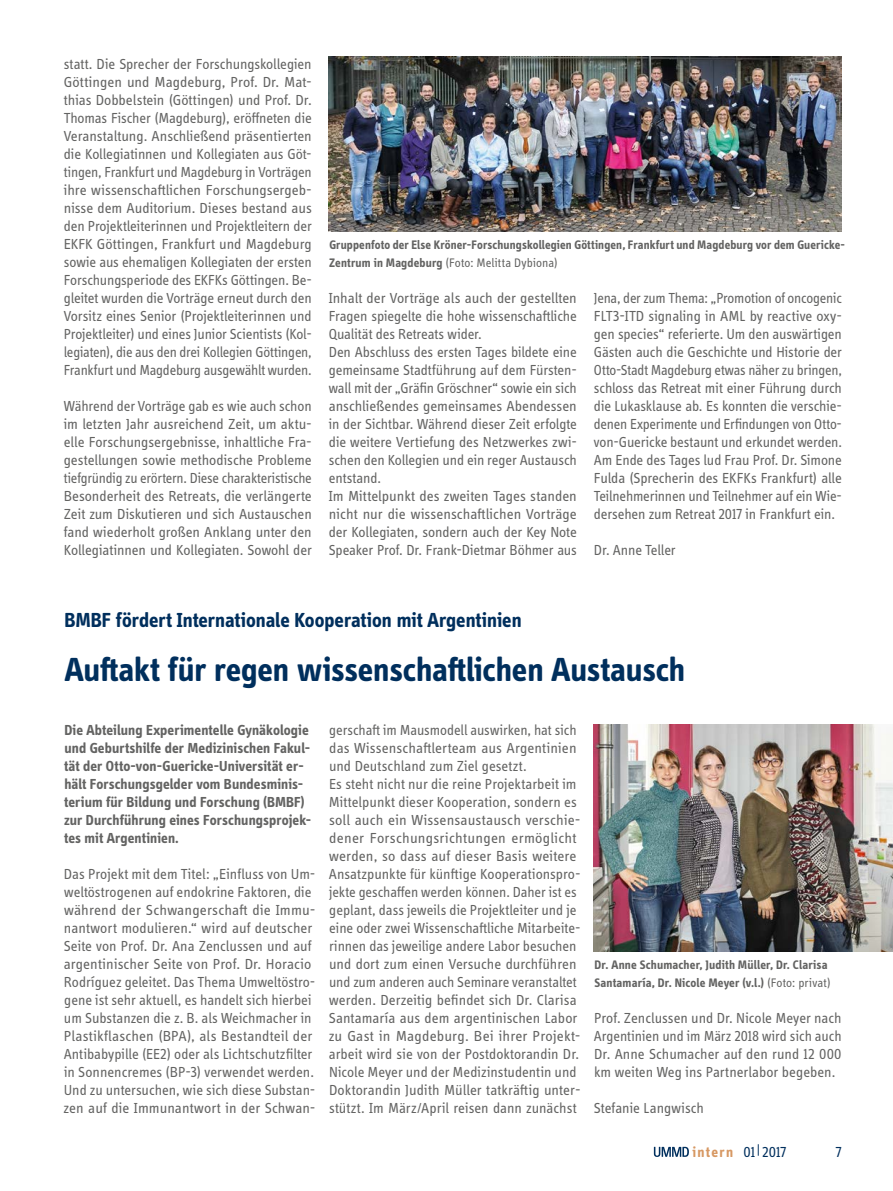
<style>
.page{position:relative;width:893px;height:1191px;background:#fff}
.page>*{position:absolute;margin:0;border:0;box-sizing:border-box;transform-origin:0 0}
.t1{font:700 34.5px "Info Display OT";letter-spacing:-.005em;color:#002f5d}
.t2{font:700 21px "Info Display OT";color:#002f5d}
.t3{font:15px/18px "Info Display OT";color:#636362}
.t4{font:15px/18px "Info Display OT";color:#636362;text-align:justify;scale:.96 1}
.t5{font:700 15px/18px "Info Display OT";letter-spacing:.005em;color:#636362}
.t6{font:15px "Info Display OT";color:#002f5d}
.t7{font:700 12.75px/18px "Info Display OT";letter-spacing:.01em;color:#636362}
.s1{font-weight:400}
.s2{font-weight:700;color:#d79863}
</style>
<div class="page">
<img style="left:329px;top:57px;width:513px;height:174px">
<img style="left:594px;top:724px;width:299px;height:227px">
<svg style="left:654px;top:1146px;width:35px;height:11px"></svg>
<p class="t3" style="left:64px;top:55px;width:250px;text-align:justify">statt. Die Sprecher der Forschungskollegien Göttingen und Magdeburg, Prof. Dr. Mat&shy;thias Dobbelstein (Göttingen) und Prof. Dr.<br>Thomas Fischer (Magdeburg), eröffneten die Veranstaltung. Anschließend präsentierten die Kollegiatinnen und Kollegiaten aus Göt&shy;tingen, Frankfurt und Magdeburg in Vorträgen ihre wissenschaftlichen Forschungsergeb&shy;nisse dem Auditorium. Dieses bestand aus den Projektleiterinnen und Projektleitern der EKFK Göttingen, Frankfurt und Magdeburg sowie aus ehemaligen Kollegiaten der ersten Forschungsperiode des EKFKs Göttingen. Be&shy;gleitet wurden die Vorträge erneut durch den Vorsitz eines Senior (Projektleiterinnen und Projektleiter) und eines Junior Scientists (Kol&shy;legiaten), die aus den drei Kollegien Göttingen, Frankfurt und Magdeburg ausgewählt wurden.</p>
<p class="t3" style="left:64px;top:397px;width:250px;text-align:justify">Während der Vorträge gab es wie auch schon im letzten Jahr ausreichend Zeit, um aktu&shy;elle Forschungsergebnisse, inhaltliche Fra&shy;gestellungen sowie methodische Probleme tiefgründig zu erörtern. Diese charakteristische Besonderheit des Retreats, die verlängerte Zeit zum Diskutieren und sich Austauschen fand wiederholt großen Anklang unter den Kollegiatinnen und Kollegiaten. Sowohl der</p>
<p class="t7" style="left:329px;top:236px;width:517px">Gruppenfoto der Else Kröner-Forschungskollegien Göttingen, Frankfurt und Magdeburg vor dem Guericke-<br>Zentrum in Magdeburg <span class="s1">(Foto: Melitta Dybiona)</span></p>
<p class="t3" style="left:329px;top:289px;width:250px">Inhalt der Vorträge als auch der gestellten Fragen spiegelte die hohe wissenschaftliche Qualität des Retreats wider.<br>Den Abschluss des ersten Tages bildete eine gemeinsame Stadtführung auf dem Fürsten&shy;wall mit der „Gräfin Gröschner“ sowie ein sich anschließendes gemeinsames Abendessen in der Sichtbar. Während dieser Zeit erfolgte die weitere Vertiefung des Netzwerkes zwi&shy;schen den Kollegien und ein reger Austausch entstand.<br>Im Mittelpunkt des zweiten Tages standen nicht nur die wissenschaftlichen Vorträge der Kollegiaten, sondern auch der Key Note Speaker Prof. Dr. Frank-Dietmar Böhmer aus</p>
<p class="t4" style="left:594px;top:289px;width:260px">Jena, der zum Thema: „Promotion of oncogenic FLT3-ITD signaling in AML by reactive oxy&shy;gen species“ referierte. Um den auswärtigen Gästen auch die Geschichte und Historie der Otto-Stadt Magdeburg etwas näher zu bringen, schloss das Retreat mit einer Führung durch die Lukasklause ab. Es konnten die verschie&shy;denen Experimente und Erfindungen von Otto&shy;von-Guericke bestaunt und erkundet werden.<br>Am Ende des Tages lud Frau Prof. Dr. Simone Fulda (Sprecherin des EKFKs Frankfurt) alle Teilnehmerinnen und Teilnehmer auf ein Wie&shy;dersehen zum Retreat 2017 in Frankfurt ein.</p>
<p class="t3" style="left:594px;top:541px;width:83px">Dr. Anne Teller</p>
<h2 class="t2" style="left:64px;top:607px;width:459px">BMBF fördert Internationale Kooperation mit Argentinien</h2>
<h1 class="t1" style="left:65px;top:649px;width:622px">Auftakt für regen wissenschaftlichen Austausch</h1>
<p class="t5" style="left:64px;top:721px;width:249px">Die Abteilung Experimentelle Gynäkologie und Geburtshilfe der Medizinischen Fakul&shy;tät der Otto-von-Guericke-Universität er&shy;hält Forschungsgelder vom Bundesminis&shy;terium für Bildung und Forschung (BMBF) zur Durchführung eines Forschungsprojek&shy;tes mit Argentinien.</p>
<p class="t3" style="left:64px;top:865px;width:253px">Das Projekt mit dem Titel: „Einfluss von Um&shy;weltöstrogenen auf endokrine Faktoren, die während der Schwangerschaft die Immu&shy;nantwort modulieren.“ wird auf deutscher Seite von Prof. Dr. Ana Zenclussen und auf argentinischer Seite von Prof. Dr. Horacio Rodríguez geleitet. Das Thema Umweltöstro&shy;gene ist sehr aktuell, es handelt sich hierbei um Substanzen die z. B. als Weichmacher in Plastikflaschen (BPA), als Bestandteil der Antibabypille (EE2) oder als Lichtschutzfilter in Sonnencremes (BP-3) verwendet werden.<br>Und zu untersuchen, wie sich diese Substan&shy;zen auf die Immunantwort in der Schwan-</p>
<p class="t3" style="left:329px;top:721px;width:253px">gerschaft im Mausmodell auswirken, hat sich das Wissenschaftlerteam aus Argentinien und Deutschland zum Ziel gesetzt.<br>Es steht nicht nur die reine Projektarbeit im Mittelpunkt dieser Kooperation, sondern es soll auch ein Wissensaustausch verschie&shy;dener Forschungsrichtungen ermöglicht werden, so dass auf dieser Basis weitere Ansatzpunkte für künftige Kooperationspro&shy;jekte geschaffen werden können. Daher ist es geplant, dass jeweils die Projektleiter und je eine oder zwei Wissenschaftliche Mitarbeite&shy;rinnen das jeweilige andere Labor besuchen und dort zum einen Versuche durchführen und zum anderen auch Seminare veranstaltet werden. Derzeitig befindet sich Dr. Clarisa Santamaría aus dem argentinischen Labor zu Gast in Magdeburg. Bei ihrer Projekt&shy;arbeit wird sie von der Postdoktorandin Dr.<br>Nicole Meyer und der Medizinstudentin und Doktorandin Judith Müller tatkräftig unter&shy;stützt. Im März/April reisen dann zunächst</p>
<p class="t7" style="left:594px;top:956px;width:238px">Dr. Anne Schumacher, Judith Müller, Dr. Clarisa<br>Santamaría, Dr. Nicole Meyer (v.l.) <span class="s1">(Foto: privat)</span></p>
<p class="t3" style="left:594px;top:1009px;width:249px;text-align:justify">Prof. Zenclussen und Dr. Nicole Meyer nach Argentinien und im März 2018 wird sich auch Dr. Anne Schumacher auf den rund 12 000 km weiten Weg ins Partnerlabor begeben.</p>
<p class="t3" style="left:594px;top:1099px;width:112px">Stefanie Langwisch</p>
<p class="t6" style="left:692px;top:1143px;width:96px"><span class="s2">intern</span> 01|2017</p>
<p class="t6" style="left:835px;top:1143px;width:8px">7</p>
</div>
